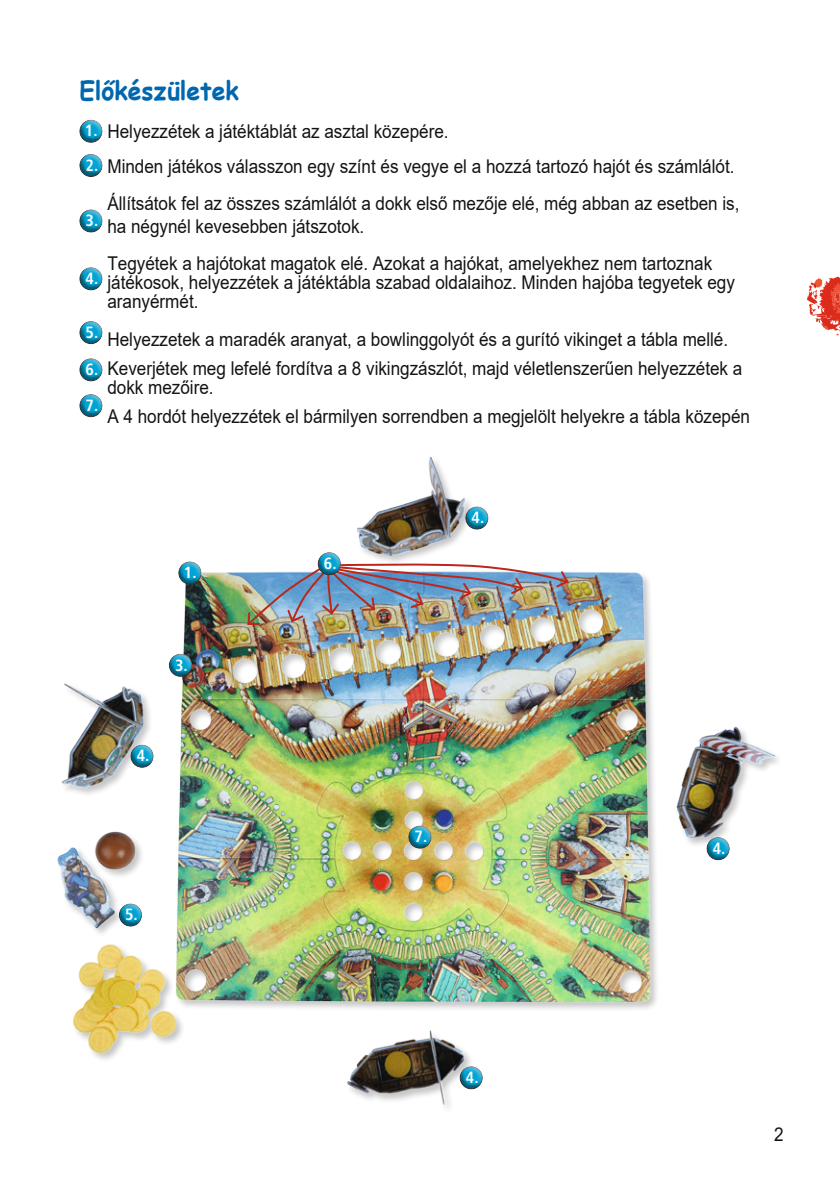
<style>
.page{position:relative;width:840px;height:1191px;background:#fff}
.page>*{position:absolute;margin:0;border:0;box-sizing:border-box;transform-origin:0 0}
.t1{font:700 26px "Comic Sans MS";color:#0067af;scale:.95 1}
.t2{font:19px/19px "Arial";color:#131413;scale:.9 1}
.t3{font:700 condensed 16.2px "Frutiger LT";color:#fff}
.s1{font-style:inherit}
</style>
<div class="page">
<svg style="left:807px;top:277px;width:32px;height:58px"></svg>
<div style="left:77px;top:152px;width:31px;height:22px;background:#fff;opacity:.45"></div>
<div style="left:76px;top:156px;width:29px;height:24px;background:#131413;opacity:.45"></div>
<div style="left:77px;top:208px;width:31px;height:22px;background:#fff;opacity:.45"></div>
<div style="left:76px;top:212px;width:29px;height:23px;background:#131413;opacity:.45"></div>
<div style="left:77px;top:266px;width:31px;height:21px;background:#fff;opacity:.45"></div>
<div style="left:76px;top:269px;width:29px;height:24px;background:#131413;opacity:.45"></div>
<div style="left:77px;top:320px;width:31px;height:21px;background:#fff;opacity:.45"></div>
<div style="left:76px;top:323px;width:29px;height:24px;background:#131413;opacity:.45"></div>
<div style="left:77px;top:357px;width:31px;height:21px;background:#fff;opacity:.45"></div>
<div style="left:76px;top:360px;width:29px;height:24px;background:#131413;opacity:.45"></div>
<div style="left:77px;top:393px;width:31px;height:21px;background:#fff;opacity:.45"></div>
<div style="left:76px;top:396px;width:29px;height:24px;background:#131413;opacity:.45"></div>
<div style="left:77px;top:118px;width:31px;height:22px;background:#fff;opacity:.45"></div>
<div style="left:76px;top:122px;width:29px;height:24px;background:#131413;opacity:.45"></div>
<img style="left:58px;top:457px;width:716px;height:647px">
<div style="left:166px;top:652px;width:32px;height:22px;background:#fff;opacity:.45"></div>
<div style="left:165px;top:656px;width:30px;height:24px;background:#131413;opacity:.45"></div>
<div style="left:128px;top:743px;width:31px;height:22px;background:#fff;opacity:.45"></div>
<div style="left:127px;top:747px;width:29px;height:23px;background:#131413;opacity:.45"></div>
<div style="left:462px;top:505px;width:32px;height:22px;background:#fff;opacity:.45"></div>
<div style="left:461px;top:509px;width:30px;height:23px;background:#131413;opacity:.45"></div>
<div style="left:703px;top:835px;width:32px;height:22px;background:#fff;opacity:.45"></div>
<div style="left:702px;top:839px;width:30px;height:24px;background:#131413;opacity:.45"></div>
<div style="left:456px;top:1064px;width:32px;height:22px;background:#fff;opacity:.45"></div>
<div style="left:456px;top:1068px;width:29px;height:24px;background:#131413;opacity:.45"></div>
<div style="left:116px;top:902px;width:32px;height:21px;background:#fff;opacity:.45"></div>
<div style="left:115px;top:905px;width:30px;height:24px;background:#131413;opacity:.45"></div>
<div style="left:405px;top:824px;width:32px;height:22px;background:#fff;opacity:.45"></div>
<div style="left:405px;top:828px;width:29px;height:23px;background:#131413;opacity:.45"></div>
<div style="left:175px;top:560px;width:32px;height:21px;background:#fff;opacity:.45"></div>
<div style="left:175px;top:563px;width:29px;height:24px;background:#131413;opacity:.45"></div>
<img style="left:246px;top:561px;width:323px;height:65px">
<div style="left:315px;top:551px;width:31px;height:21px;background:#fff;opacity:.45"></div>
<div style="left:314px;top:554px;width:30px;height:24px;background:#131413;opacity:.45"></div>
<p class="t1" style="left:79px;top:71px;width:169px">Előkészületek</p>
<p class="t2" style="left:107px;top:113px;width:697px;line-height:35.2px">Helyezzétek a játéktáblát az asztal közepére.<br>Minden játékos válasszon egy színt és vegye el a hozzá tartozó hajót és számlálót.</p>
<p class="t2" style="left:107px;top:192px;width:703px;line-height:22.8px">Állítsátok fel az összes számlálót a dokk első mezője elé, még abban az esetben is, ha négynél kevesebben játszotok.</p>
<p class="t2" style="left:107px;top:253px;width:698px">Tegyétek a hajótokat magatok elé. Azokat a hajókat, amelyekhez nem tartoznak játékosok, helyezzétek a játéktábla szabad oldalaihoz. Minden hajóba tegyetek <span class="s1">egy </span>aranyérmét.</p>
<p class="t2" style="left:107px;top:324px;width:706px;line-height:29px">Helyezzetek a maradék aranyat, a bowlinggolyót és a gurító vikinget a tábla mellé.<br>Keverjétek meg lefelé fordítva a 8 vikingzászlót, majd véletlenszerűen helyezzétek a</p>
<p class="t2" style="left:107px;top:372px;width:715px;line-height:29px">dokk mező<span class="s1">i</span>re.<br>A 4 hordót helyezzétek el bármilyen sorrendben a megjelölt helyekre a tábla közepén</p>
<p class="t3" style="left:85px;top:121px;width:14px">1.</p>
<p class="t3" style="left:86px;top:155px;width:14px">2.</p>
<p class="t3" style="left:86px;top:211px;width:14px">3.</p>
<p class="t3" style="left:86px;top:269px;width:14px">4.</p>
<p class="t3" style="left:86px;top:322px;width:14px">5.</p>
<p class="t3" style="left:86px;top:360px;width:14px">6.</p>
<p class="t3" style="left:86px;top:395px;width:14px">7.</p>
<p class="t3" style="left:184px;top:563px;width:14px">1.</p>
<p class="t3" style="left:175px;top:655px;width:14px">3.</p>
<p class="t3" style="left:137px;top:746px;width:14px">4.</p>
<p class="t3" style="left:125px;top:905px;width:14px">5.</p>
<p class="t3" style="left:324px;top:553px;width:14px">6.</p>
<p class="t3" style="left:471px;top:508px;width:14px">4.</p>
<p class="t3" style="left:414px;top:827px;width:14px">7.</p>
<p class="t3" style="left:712px;top:838px;width:14px">4.</p>
<p class="t3" style="left:465px;top:1067px;width:14px">4.</p>
<p class="t2" style="left:773px;top:1124px;width:12px">2</p>
</div>
